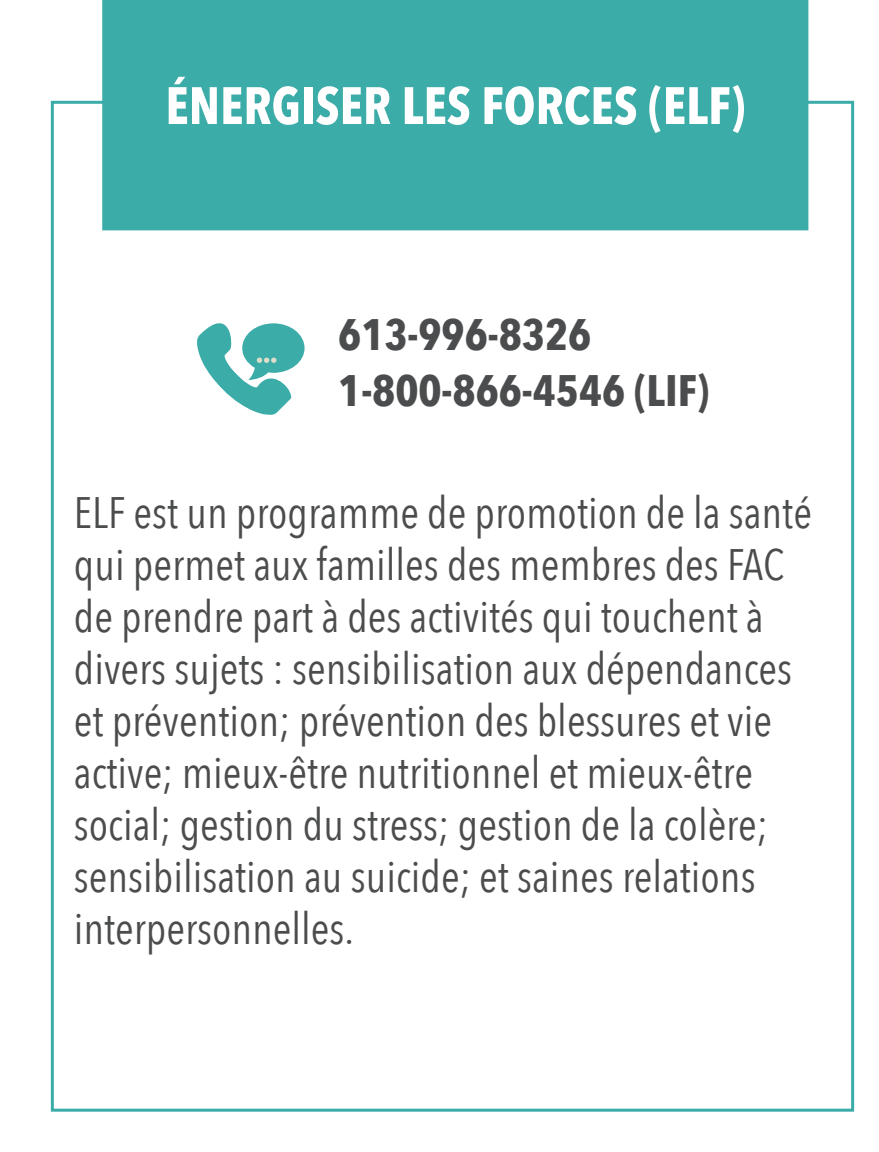
<style>
.page{position:relative;width:879px;height:1152px;background:#fff}
.page>*{position:absolute;margin:0;border:0;box-sizing:border-box;transform-origin:0 0}
.t1{font:700 52px "Avenir Next Condensed";color:#fff}
.t2{font:44px/52px "Avenir Next Condensed";color:#4b4c4d}
.t3{font:700 44px/56px "Avenir Next Condensed";color:#4b4c4d}
</style>
<div class="page">
<svg style="left:197px;top:323px;width:107px;height:92px"></svg>
<div style="left:102px;top:0;width:706px;height:230px;background:#3baca7"></div>
<p class="t1" style="left:165px;top:74px;width:581px">ÉNERGISER LES FORCES (ELF)</p>
<p class="t3" style="left:338px;top:306px;width:372px">613-996-8326<br>1-800-866-4546 (LIF)</p>
<p class="t2" style="left:74px;top:485px;width:739px">ELF est un programme de promotion de la santé qui permet aux familles des membres des FAC de prendre part à des activités qui touchent à divers sujets : sensibilisation aux dépendances et prévention; prévention des blessures et vie active; mieux-être nutritionnel et mieux-être social; gestion du stress; gestion de la colère; sensibilisation au suicide; et saines relations interpersonnelles.</p>
</div>
